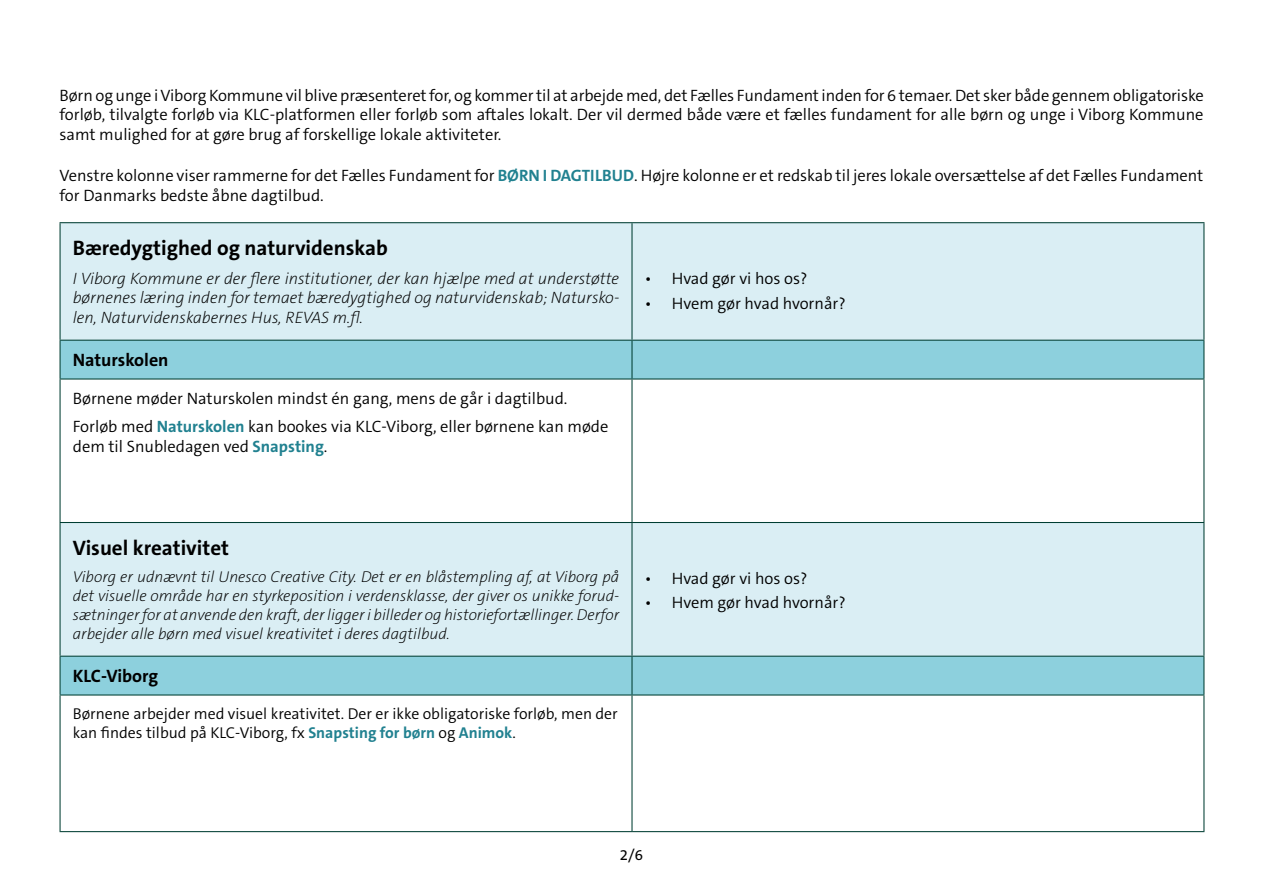
<style>
.page{position:relative;width:1263px;height:893px;background:#fff}
.page>*{position:absolute;margin:0;border:0;box-sizing:border-box;transform-origin:0 0}
.Tabel_Rubrik{font:700 21px "The Sans C5";color:#000}
.Små_Tabel_Rubrikker{font:700 18px "The Sans C5";color:#000}
.Underrubrik_h2{font:300 16.5px/19.8px "The Sans C5";color:#000;text-align:justify}
.Tabel_Underrub_Kussi{font:italic 200 16.5px/19.8px "The Sans C5";color:#000;text-align:justify}
.Tabel_brød{font:300 16.5px/19.8px "The Sans C5";color:#000}
.Tabel_Underrub_Kussi-2{font:italic 200 15.75px/18.9px "The Sans C5";color:#000;text-align:justify}
.Tabel_brød-2{font:300 15.75px/18.9px "The Sans C5";color:#000}
.t1{font:15px "The Sans C5";color:#000}
.s1{font-weight:700;color:#218190}
</style>
<div class="page">
<div style="left:61px;top:223px;width:1142px;height:117px;background:#daeef4"></div>
<svg style="left:61px;top:341px;width:1142px;height:353px"></svg>
<hr style="left:60px;top:222px;width:572px;height:1px;background:#003e32">
<hr style="left:60px;top:223px;width:1px;height:117px;background:#003e32">
<hr style="left:632px;top:222px;width:572px;height:1px;background:#003e32">
<hr style="left:631px;top:223px;width:1px;height:117px;background:#003e32">
<hr style="left:1203px;top:223px;width:1px;height:117px;background:#003e32">
<hr style="left:60px;top:340px;width:572px;height:1px;background:#003e32">
<hr style="left:60px;top:341px;width:1px;height:37px;background:#003e32">
<hr style="left:632px;top:340px;width:572px;height:1px;background:#003e32">
<hr style="left:631px;top:341px;width:1px;height:37px;background:#003e32">
<hr style="left:1203px;top:341px;width:1px;height:37px;background:#003e32">
<hr style="left:60px;top:378px;width:572px;height:2px;background:#003e32">
<hr style="left:60px;top:380px;width:1px;height:142px;background:#003e32">
<hr style="left:632px;top:378px;width:572px;height:2px;background:#003e32">
<hr style="left:631px;top:380px;width:1px;height:142px;background:#003e32">
<hr style="left:1203px;top:380px;width:1px;height:142px;background:#003e32">
<hr style="left:60px;top:522px;width:572px;height:1px;background:#003e32">
<hr style="left:60px;top:523px;width:1px;height:133px;background:#003e32">
<hr style="left:632px;top:522px;width:572px;height:1px;background:#003e32">
<hr style="left:631px;top:523px;width:1px;height:133px;background:#003e32">
<hr style="left:1203px;top:523px;width:1px;height:133px;background:#003e32">
<hr style="left:60px;top:656px;width:572px;height:1px;background:#003e32">
<hr style="left:60px;top:657px;width:1px;height:37px;background:#003e32">
<hr style="left:632px;top:656px;width:572px;height:1px;background:#003e32">
<hr style="left:631px;top:657px;width:1px;height:37px;background:#003e32">
<hr style="left:1203px;top:657px;width:1px;height:37px;background:#003e32">
<hr style="left:60px;top:694px;width:572px;height:1px;background:#003e32">
<hr style="left:60px;top:695px;width:1px;height:136px;background:#003e32">
<hr style="left:632px;top:694px;width:572px;height:1px;background:#003e32">
<hr style="left:631px;top:695px;width:1px;height:136px;background:#003e32">
<hr style="left:1203px;top:695px;width:1px;height:136px;background:#003e32">
<hr style="left:60px;top:831px;width:572px;height:1px;background:#003e32">
<hr style="left:632px;top:831px;width:572px;height:1px;background:#003e32">
<h2 class="Underrubrik_h2" style="left:60px;top:85px;width:1146px">Børn og unge i Viborg Kommune vil blive præsenteret for, og kommer til at arbejde med, det Fælles Fundament inden for 6 temaer. Det sker både gennem obligatoriske forløb, tilvalgte forløb via KLC-platformen eller forløb som aftales lokalt. Der vil dermed både være et fælles fundament for alle børn og unge i Viborg Kommune samt mulighed for at gøre brug af forskellige lokale aktiviteter.</h2>
<h2 class="Underrubrik_h2" style="left:60px;top:166px;width:1145px">Venstre kolonne viser rammerne for det Fælles Fundament for <span class="s1">BØRN I DAGTILBUD</span>. Højre kolonne er et redskab til jeres lokale oversættelse af det Fælles Fundament for Danmarks bedste åbne dagtilbud.</h2>
<p class="Tabel_Rubrik" style="left:73px;top:235px;width:317px">Bæredygtighed og naturvidenskab</p>
<p class="Tabel_Underrub_Kussi" style="left:73px;top:268px;width:548px">I Viborg Kommune er der flere institutioner, der kan hjælpe med at understøtte børnenes læring inden for temaet bæredygtighed og naturvidenskab; Natursko&shy;len, Naturvidenskabernes Hus, REVAS m.fl.</p>
<p class="Underrubrik_h2" style="left:645px;top:269px;width:164px">• Hvad gør vi hos os?</p>
<p class="Underrubrik_h2" style="left:645px;top:293px;width:202px">• Hvem gør hvad hvornår?</p>
<p class="Små_Tabel_Rubrikker" style="left:73px;top:349px;width:97px">Naturskolen</p>
<p class="Tabel_brød" style="left:73px;top:389px;width:496px">Børnene møder Naturskolen mindst én gang, mens de går i dagtilbud.</p>
<p class="Tabel_brød" style="left:73px;top:417px;width:537px">Forløb med <span class="s1">Naturskolen</span> kan bookes via KLC-Viborg, eller børnene kan møde dem til Snubledagen ved <span class="s1">Snapsting</span>.</p>
<p class="Tabel_Rubrik" style="left:73px;top:534px;width:158px">Visuel kreativitet</p>
<p class="Tabel_Underrub_Kussi-2" style="left:73px;top:568px;width:548px">Viborg er udnævnt til Unesco Creative City. Det er en blåstempling af, at Viborg på det visuelle område har en styrkeposition i verdensklasse, der giver os unikke forud&shy;sætninger for at anvende den kraft, der ligger i billeder og historiefortællinger. Derfor arbejder alle børn med visuel kreativitet i deres dagtilbud.</p>
<p class="Underrubrik_h2" style="left:645px;top:569px;width:164px">• Hvad gør vi hos os?</p>
<p class="Underrubrik_h2" style="left:645px;top:593px;width:202px">• Hvem gør hvad hvornår?</p>
<p class="Små_Tabel_Rubrikker" style="left:73px;top:665px;width:87px">KLC-Viborg</p>
<p class="Tabel_brød-2" style="left:73px;top:705px;width:546px">Børnene arbejder med visuel kreativitet. Der er ikke obligatoriske forløb, men der kan findes tilbud på KLC-Viborg, fx <span class="s1">Snapsting for børn</span> og <span class="s1">Animok</span>.</p>
<p class="t1" style="left:620px;top:845px;width:25px">2/6</p>
</div>
